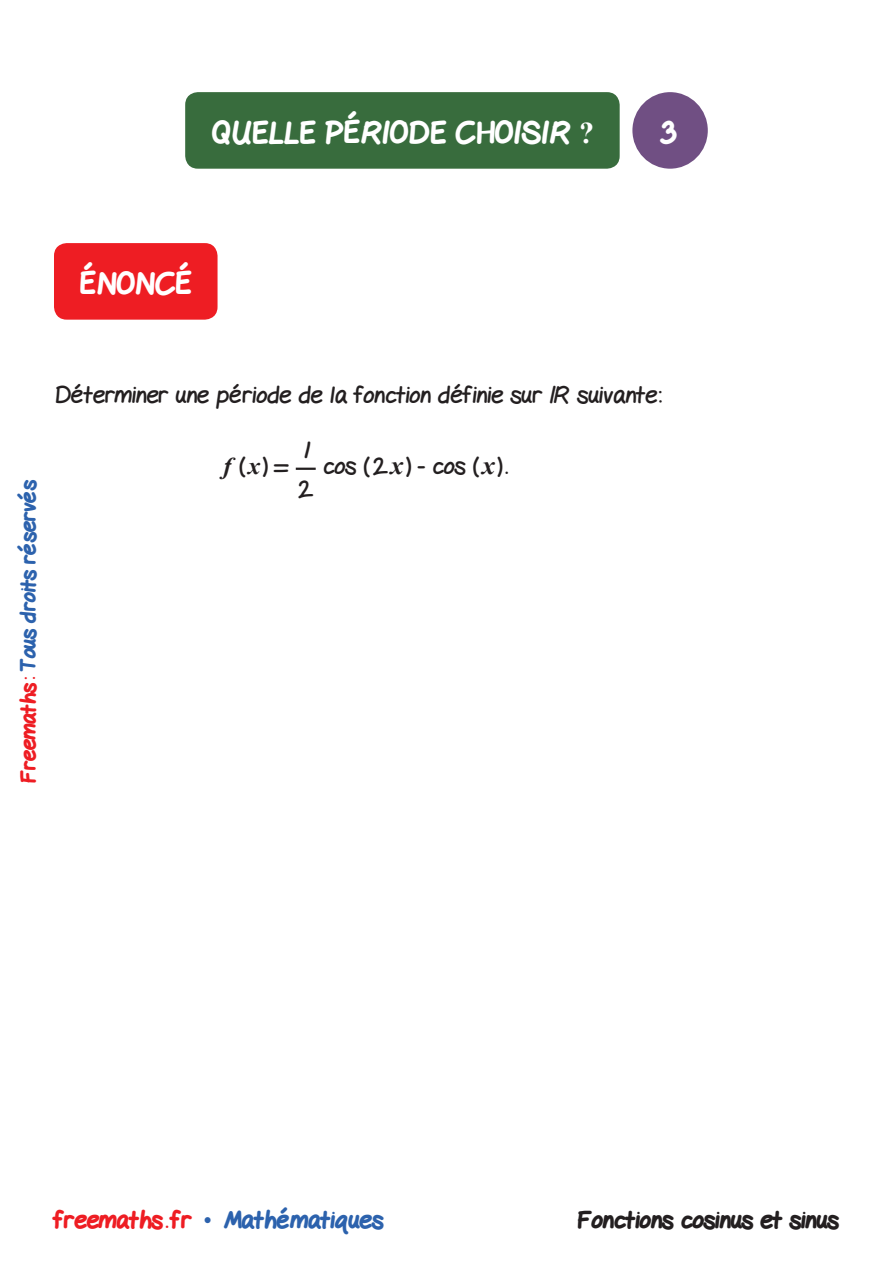
<style>
.page{position:relative;width:893px;height:1263px;background:#fff}
.page>*{position:absolute;margin:0;border:0;box-sizing:border-box;transform-origin:0 0}
.t1{font:800 30px "Gel Pen";color:#fff}
.t2{font:800 30px "Gel Pen";color:#fff}
.t3{font:25.5px "Gel Pen";color:#231f20}
.Texte-Enoncé{font:24px "Gel Pen";color:#231f20}
.t4{font:800 24px "Gel Pen";color:#2c62ad}
.t5{font:800 24px "Gel Pen";color:#231f20}
.t6{font:800 21px "Gel Pen";letter-spacing:-.01em;color:#2c62ad}
.s1{font-family:"Times New Roman";font-weight:700}
.s2{color:#ee1d23}
.s3{font-family:"Times New Roman";font-weight:700;font-style:italic}
.s4{font-family:"Times New Roman";font-weight:700;font-style:italic;font-size:25.5px}
.s5{font-family:"Times New Roman";font-weight:400}
</style>
<div class="page">
<div style="left:54px;top:243px;width:164px;height:77px;background:#ee1d23;border-radius:13px"></div>
<hr style="left:296px;top:468px;width:20px;height:2px;background:#231f20">
<div style="left:185px;top:92px;width:435px;height:77px;background:#386c3d;border-radius:13px"></div>
<div style="left:632px;top:92px;width:76px;height:77px;background:#704f83;border-radius:50%"></div>
<p class="t1" style="left:211px;top:108px;width:385px">QUELLE PÉRIODE CHOISIR <span class="s1">?</span></p>
<p class="t2" style="left:662px;top:107px;width:16px">3</p>
<p class="t1" style="left:80px;top:259px;width:114px">ÉNONCÉ</p>
<p class="t6" style="left:11px;top:783px;width:305px;rotate:-90deg"><span class="s2">Freemaths:</span> Tous droits réservés</p>
<p class="Texte-Enoncé" style="left:54px;top:375px;width:609px">Déterminer une période de la fonction définie sur ¨ suivante:</p>
<p class="Texte-Enoncé" style="left:223px;top:446px;width:67px"><span class="s3">f</span> (<span class="s3">x</span>) =</p>
<p class="t3" style="left:301px;top:429px;width:10px">1</p>
<p class="Texte-Enoncé" style="left:298px;top:469px;width:16px">2</p>
<p class="Texte-Enoncé" style="left:323px;top:446px;width:186px">cos (2<span class="s4">x</span>) - cos (<span class="s4">x</span>).</p>
<p class="t4" style="left:54px;top:1200px;width:331px"><span class="s2">freemaths . fr</span> <span class="s5">•</span> Mathématiques</p>
<p class="t5" style="left:577px;top:1200px;width:263px">Fonctions cosinus et sinus</p>
</div>
